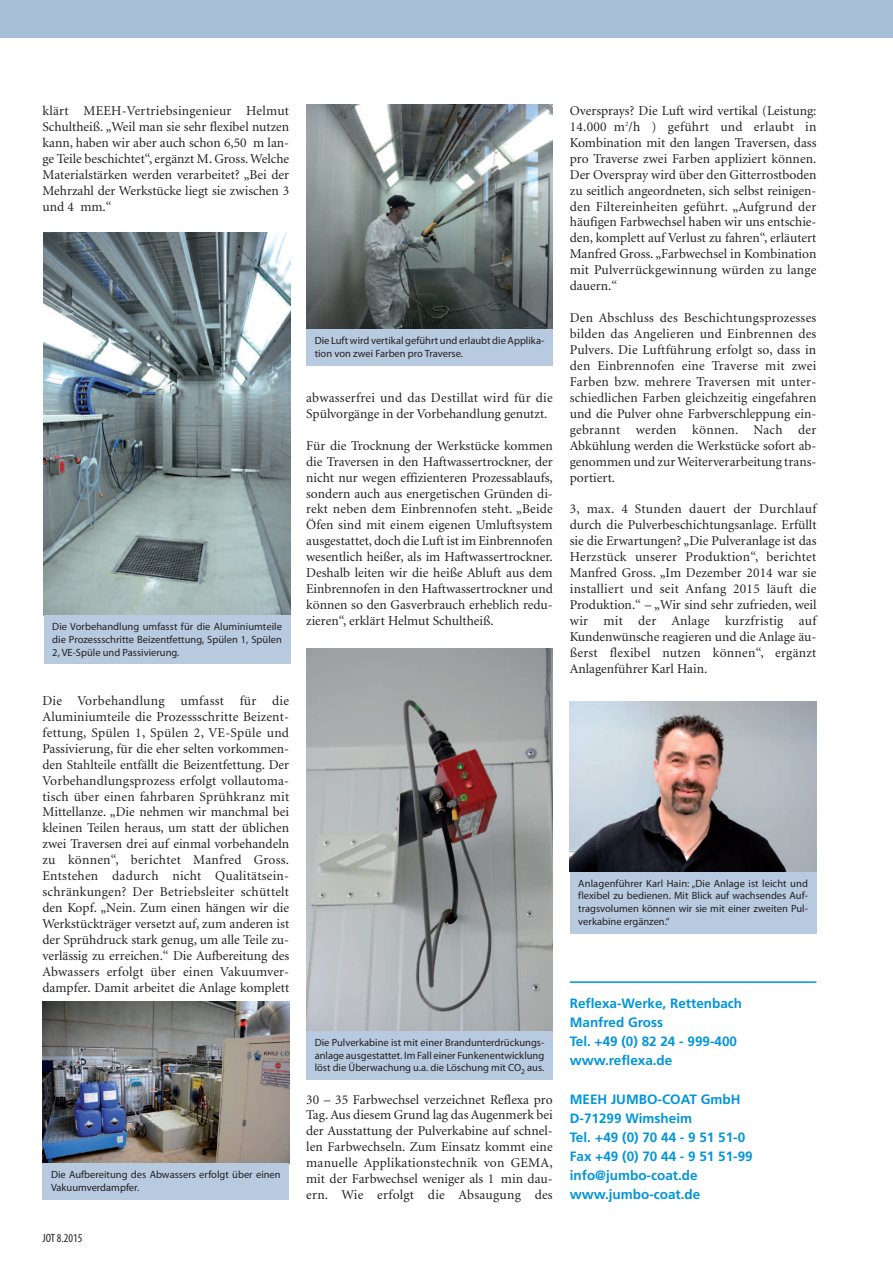
<style>
.page{position:relative;width:893px;height:1263px;background:#fff}
.page>*{position:absolute;margin:0;border:0;box-sizing:border-box;transform-origin:0 0}
.t1{font:13.5px/15.9px "Minion";color:#231f20;text-align:justify}
.t2{font:700 13.5px/19.2px "Frutiger";color:#0095d9}
.t3{font:condensed 12px "Myriad Pro";color:#231f20}
.t4{font:10.5px/12.8px "Myriad Pro";color:#231f20;text-align:justify}
</style>
<div class="page">
<div style="left:774px;top:0;width:119px;height:38px;background:#a8bfd8"></div>
<div style="left:651px;top:0;width:127px;height:38px;background:#a8bfd8"></div>
<div style="left:527px;top:0;width:128px;height:38px;background:#a8bfd8"></div>
<div style="left:404px;top:0;width:127px;height:38px;background:#a8bfd8"></div>
<div style="left:281px;top:0;width:127px;height:38px;background:#a8bfd8"></div>
<div style="left:157px;top:0;width:128px;height:38px;background:#a8bfd8"></div>
<div style="left:34px;top:0;width:128px;height:38px;background:#a8bfd8"></div>
<div style="left:0;top:0;width:119px;height:38px;background:#a8bfd8"></div>
<hr style="left:570px;top:981px;width:246px;height:2px;background:#0095d9">
<img style="left:570px;top:702px;width:246px;height:169px">
<div style="left:570px;top:872px;width:246px;height:61px;background:#b8cae0"></div>
<img style="left:44px;top:233px;width:246px;height:382px">
<div style="left:44px;top:615px;width:246px;height:49px;background:#b8cae0"></div>
<img style="left:43px;top:1001px;width:246px;height:162px">
<div style="left:43px;top:1163px;width:246px;height:36px;background:#b8cae0"></div>
<img style="left:306px;top:104px;width:247px;height:226px">
<div style="left:306px;top:330px;width:247px;height:36px;background:#b8cae0"></div>
<img style="left:306px;top:648px;width:247px;height:383px">
<div style="left:306px;top:1031px;width:247px;height:48px;background:#b8cae0"></div>
<p class="t1" style="left:43px;top:104px;width:248px">klärt MEEH-Vertriebsingenieur Helmut Schultheiß. „Weil man sie sehr flexibel nutzen kann, haben wir aber auch schon 6,50 m lan&shy;ge Teile beschichtet“, ergänzt M. Gross. Welche Materialstärken werden verarbeitet? „Bei der Mehrzahl der Werkstücke liegt sie zwischen 3 und 4 mm.“</p>
<p class="t4" style="left:52px;top:621px;width:231px">Die Vorbehandlung umfasst für die Aluminiumteile die Prozessschritte Beizentfettung, Spülen 1, Spülen 2, VE-Spüle und Passivierung.</p>
<p class="t1" style="left:43px;top:694px;width:248px">Die Vorbehandlung umfasst für die Aluminiumteile die Prozessschritte Beizent&shy;fettung, Spülen 1, Spülen 2, VE-Spüle und Passivierung, für die eher selten vorkommen&shy;den Stahlteile entfällt die Beizentfettung. Der Vorbehandlungsprozess erfolgt vollautoma&shy;tisch über einen fahrbaren Sprühkranz mit Mittellanze. „Die nehmen wir manchmal bei kleinen Teilen heraus, um statt der üblichen zwei Traversen drei auf einmal vorbehandeln zu können“, berichtet Manfred Gross.<br>Entstehen dadurch nicht Qualitätsein&shy;schränkungen? Der Betriebsleiter schüttelt den Kopf. „Nein. Zum einen hängen wir die Werkstückträger versetzt auf, zum anderen ist der Sprühdruck stark genug, um alle Teile zu&shy;verlässig zu erreichen.“ Die Aufbereitung des Abwassers erfolgt über einen Vakuumver&shy;dampfer. Damit arbeitet die Anlage komplett</p>
<p class="t4" style="left:315px;top:335px;width:231px">Die Luft wird vertikal geführt und erlaubt die Applika&shy;tion von zwei Farben pro Traverse.</p>
<p class="t1" style="left:306px;top:391px;width:248px">abwasserfrei und das Destillat wird für die<br>Spülvorgänge in der Vorbehandlung genutzt.</p>
<p class="t1" style="left:306px;top:438px;width:248px">Für die Trocknung der Werkstücke kommen die Traversen in den Haftwassertrockner, der nicht nur wegen effizienteren Prozessablaufs, sondern auch aus energetischen Gründen di&shy;rekt neben dem Einbrennofen steht. „Beide Öfen sind mit einem eigenen Umluftsystem ausgestattet, doch die Luft ist im Einbrennofen wesentlich heißer, als im Haftwassertrockner.<br>Deshalb leiten wir die heiße Abluft aus dem Einbrennofen in den Haftwassertrockner und können so den Gasverbrauch erheblich redu&shy;zieren“, erklärt Helmut Schultheiß.</p>
<p class="t4" style="left:51px;top:1169px;width:231px">Die Aufbereitung des Abwassers erfolgt über einen<br>Vakuumverdampfer.</p>
<p class="t3" style="left:43px;top:1233px;width:41px">JOT 8.2015</p>
<p class="t4" style="left:315px;top:1037px;width:231px">Die Pulverkabine ist mit einer Brandunterdrückungs&shy;anlage ausgestattet. Im Fall einer Funkenentwicklung löst die Überwachung u.a. die Löschung mit CO<sub>2</sub> aus.</p>
<p class="t1" style="left:306px;top:1092px;width:248px">30 – 35 Farbwechsel verzeichnet Reflexa pro Tag.Aus diesem Grund lag das Augenmerk bei der Ausstattung der Pulverkabine auf schnel&shy;len Farbwechseln. Zum Einsatz kommt eine manuelle Applikationstechnik von GEMA, mit der Farbwechsel weniger als 1 min dau&shy;ern. Wie erfolgt die Absaugung des</p>
<p class="t1" style="left:570px;top:104px;width:248px">Oversprays? Die Luft wird vertikal (Leistung:<br>14.000 m<sup>2</sup>/h ) geführt und erlaubt in Kombination mit den langen Traversen, dass pro Traverse zwei Farben appliziert können.<br>Der Overspray wird über den Gitterrostboden zu seitlich angeordneten, sich selbst reinigen&shy;den Filtereinheiten geführt. „Aufgrund der häufigen Farbwechsel haben wir uns entschie&shy;den, komplett auf Verlust zu fahren“, erläutert Manfred Gross. „Farbwechsel in Kombination mit Pulverrückgewinnung würden zu lange dauern.“</p>
<p class="t1" style="left:570px;top:311px;width:248px">Den Abschluss des Beschichtungsprozesses bilden das Angelieren und Einbrennen des Pulvers. Die Luftführung erfolgt so, dass in den Einbrennofen eine Traverse mit zwei Farben bzw. mehrere Traversen mit unter&shy;schiedlichen Farben gleichzeitig eingefahren und die Pulver ohne Farbverschleppung ein&shy;gebrannt werden können. Nach der Abkühlung werden die Werkstücke sofort ab&shy;genommen und zur Weiterverarbeitung trans&shy;portiert.</p>
<p class="t1" style="left:570px;top:502px;width:248px">3, max. 4 Stunden dauert der Durchlauf durch die Pulverbeschichtungsanlage. Erfüllt sie die Erwartungen? „Die Pulveranlage ist das Herzstück unserer Produktion“, berichtet Manfred Gross. „Im Dezember 2014 war sie installiert und seit Anfang 2015 läuft die Produktion.“ – „Wir sind sehr zufrieden, weil wir mit der Anlage kurzfristig auf Kundenwünsche reagieren und die Anlage äu&shy;ßerst flexibel nutzen können“, ergänzt Anlagenführer Karl Hain.</p>
<p class="t4" style="left:578px;top:877px;width:231px">Anlagenführer Karl Hain: „Die Anlage ist leicht und flexibel zu bedienen. Mit Blick auf wachsendes Auf&shy;tragsvolumen können wir sie mit einer zweiten Pul&shy;verkabine ergänzen.“</p>
<p class="t2" style="left:570px;top:994px;width:174px">Reflexa-Werke, Rettenbach<br>Manfred Gross<br>Tel. +49 (0) 82 24 - 999-400 www.reflexa.de</p>
<p class="t2" style="left:570px;top:1090px;width:184px">MEEH JUMBO-COAT GmbH<br>D-71299 Wimsheim<br>Tel. +49 (0) 70 44 - 9 51 51-0<br>Fax +49 (0) 70 44 - 9 51 51-99 info@jumbo-coat.de www.jumbo-coat.de</p>
</div>
